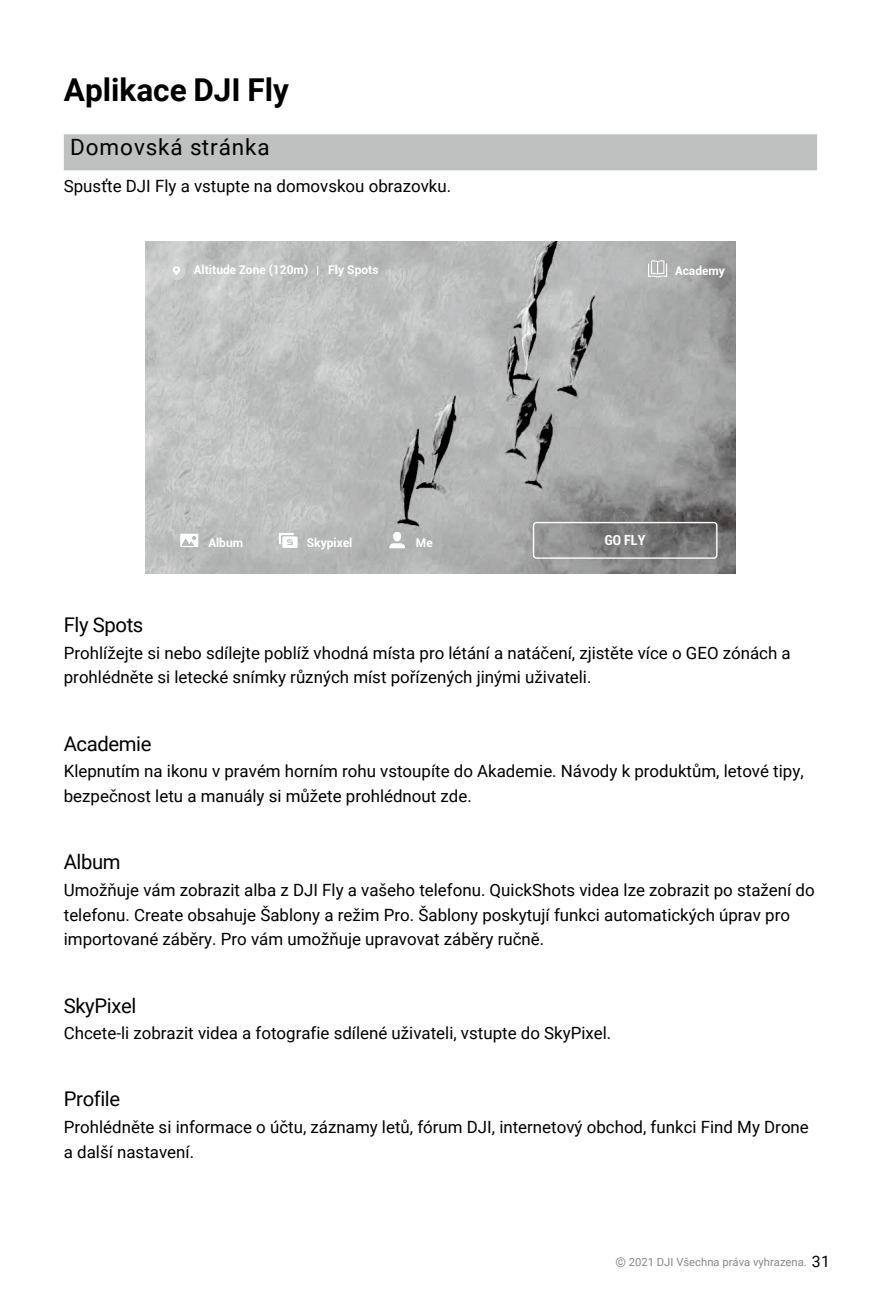
<style>
.page{position:relative;width:881px;height:1308px;background:#fff}
.page>*{position:absolute;margin:0;border:0;box-sizing:border-box;transform-origin:0 0}
._1_一级标题{font:700 31.5px "Roboto";color:#000}
._2_二级标题{font:22.5px "Roboto";letter-spacing:.04em;color:#000}
.内文{font:20.25px "Roboto";letter-spacing:-.02em;color:#000}
.内文-2{font:16.88px/24.8px "Roboto";color:#000}
.t1{font:700 condensed 13.95px "Roboto";color:#fff}
.t2{font:700 11.92px "Roboto";color:#fff}
.t3{font:11.25px "Roboto";color:#898989}
.s1{font-size:13.5px}
.s2{font-size:15.75px;color:#000}
</style>
<div class="page">
<div style="left:64px;top:134px;width:752px;height:36px;background:#bfc0c0"></div>
<img style="left:145px;top:315px;width:590px;height:177px">
<svg style="left:145px;top:241px;width:590px;height:74px;background:#b7b7b8"></svg>
<svg style="left:145px;top:492px;width:590px;height:81px;background:#a9a9aa"></svg>
<svg style="left:389px;top:532px;width:16px;height:16px"></svg>
<svg style="left:279px;top:533px;width:18px;height:15px"></svg>
<svg style="left:180px;top:533px;width:18px;height:14px"></svg>
<svg style="left:532px;top:522px;width:185px;height:37px;background:#8a898a"></svg>
<svg style="left:647px;top:260px;width:20px;height:18px"></svg>
<div style="left:167px;top:262px;width:18px;height:18px;background:#d1d2d2;border-radius:9px"></div>
<svg style="left:173px;top:266px;width:7px;height:9px"></svg>
<p class="_1_一级标题" style="left:64px;top:68px;width:226px">Aplikace DJI Fly</p>
<p class="_2_二级标题" style="left:70px;top:132px;width:201px">Domovská stránka</p>
<p class="内文-2" style="left:64px;top:173px;width:389px">Spusťte DJI Fly a vstupte na domovskou obrazovku.</p>
<p class="t2" style="left:194px;top:261px;width:116px">Altitude Zone (120m)</p>
<p class="t2" style="left:328px;top:262px;width:52px">Fly Spots</p>
<p class="t2" style="left:674px;top:262px;width:51px">Academy</p>
<p class="t2" style="left:208px;top:534px;width:36px">Album</p>
<p class="t2" style="left:307px;top:534px;width:47px">Skypixel</p>
<p class="t2" style="left:416px;top:534px;width:18px">Me</p>
<p class="t1" style="left:604px;top:530px;width:42px">GO FLY</p>
<p class="内文" style="left:64px;top:610px;width:81px">Fly Spots</p>
<p class="内文-2" style="left:64px;top:639px;width:728px">Prohlížejte si nebo sdílejte poblíž vhodná místa pro létání a natáčení, zjistěte více o GEO zónách a prohlédněte si letecké snímky různých míst pořízených jinými uživateli.</p>
<p class="内文" style="left:64px;top:729px;width:89px">Academie</p>
<p class="内文-2" style="left:64px;top:758px;width:741px">Klepnutím na ikonu v pravém horním rohu vstoupíte do Akademie. Návody k produktům, letové tipy, bezpečnost letu a manuály si můžete prohlédnout zde.</p>
<p class="内文" style="left:64px;top:848px;width:58px">Album</p>
<p class="内文-2" style="left:64px;top:876px;width:752px">Umožňuje vám zobrazit alba z DJI Fly a vašeho telefonu. QuickShots videa lze zobrazit po stažení do telefonu. Create obsahuje Šablony a režim Pro. Šablony poskytují funkci automatických úprav pro importované záběry. Pro vám umožňuje upravovat záběry ručně.</p>
<p class="内文" style="left:64px;top:991px;width:74px">SkyPixel</p>
<p class="内文-2" style="left:64px;top:1020px;width:549px">Chcete-li zobrazit videa a fotografie sdílené uživateli, vstupte do SkyPixel.</p>
<p class="内文" style="left:64px;top:1085px;width:58px">Profile</p>
<p class="内文-2" style="left:64px;top:1113px;width:746px">Prohlédněte si informace o účtu, záznamy letů, fórum DJI, internetový obchod, funkci Find My Drone a další nastavení.</p>
<p class="t3" style="left:615px;top:1254px;width:216px"><span class="s1">©</span> 2021 DJI Všechna práva vyhrazena. <span class="s2">31</span></p>
</div>
